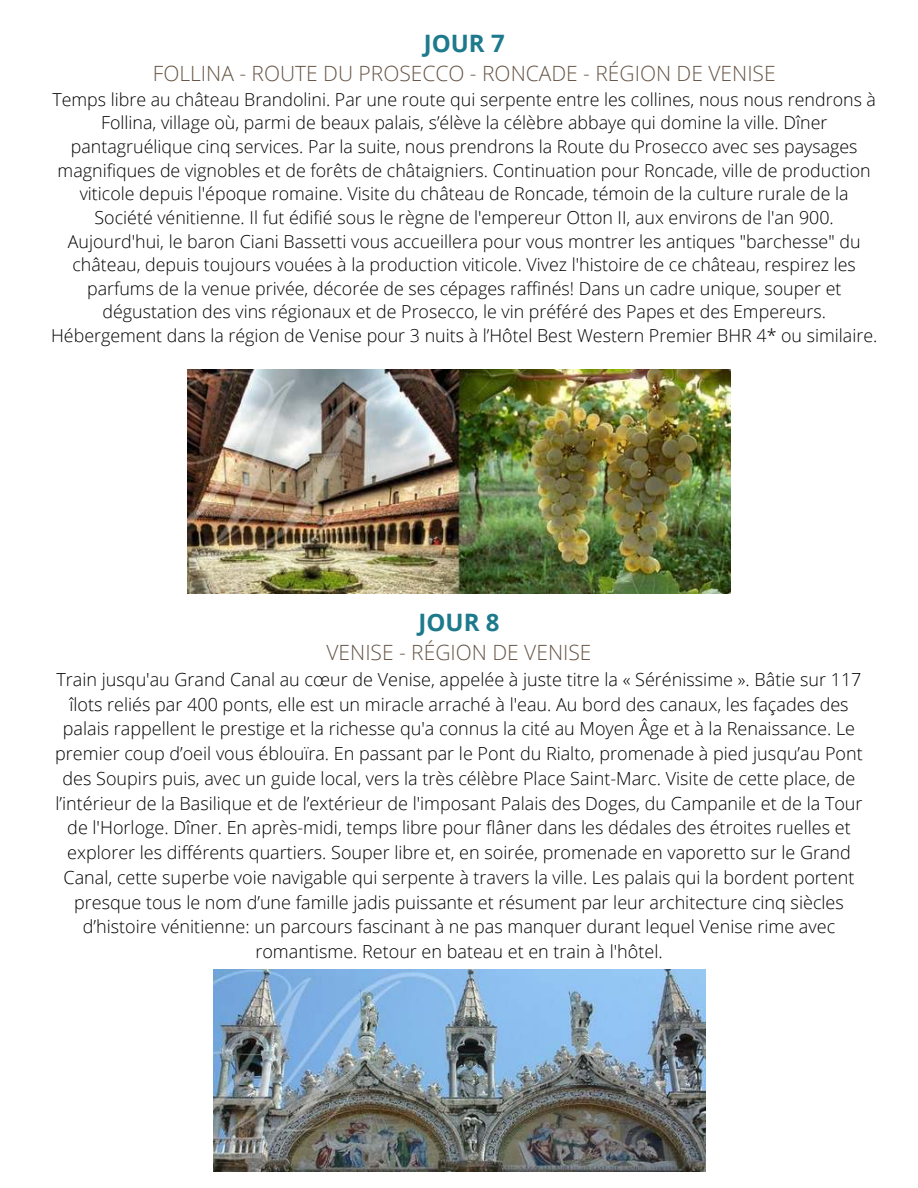
<style>
.page{position:relative;width:918px;height:1188px;background:#fff}
.page>*{position:absolute;margin:0;border:0;box-sizing:border-box;transform-origin:0 0}
.t1{font:700 24px "Open Sans";color:#1d7a8c}
.t2{font:300 21px "Open Sans";color:#665546}
.t3{font:300 18px/24.8px "Open Sans";color:#000;text-align:center}
.t4{font:300 17.85px/23.7px "Open Sans";color:#000;text-align:center}
</style>
<div class="page">
<img style="left:187px;top:370px;width:544px;height:224px">
<img style="left:213px;top:970px;width:492px;height:201px">
<h1 class="t1" style="left:424px;top:26px;width:82px">JOUR 7</h1>
<p class="t2" style="left:153px;top:59px;width:624px">FOLLINA - ROUTE DU PROSECCO - RONCADE - RÉGION DE VENISE</p>
<p class="t4" style="left:51px;top:87px;width:828px">Temps libre au château Brandolini. Par une route qui serpente entre les collines, nous nous rendrons à Follina, village où, parmi de beaux palais, s’élève la célèbre abbaye qui domine la ville. Dîner pantagruélique cinq services. Par la suite, nous prendrons la Route du Prosecco avec ses paysages magnifiques de vignobles et de forêts de châtaigniers. Continuation pour Roncade, ville de production viticole depuis l'époque romaine. Visite du château de Roncade, témoin de la culture rurale de la Société vénitienne. Il fut édifié sous le règne de l'empereur Otton II, aux environs de l'an 900.<br>Aujourd'hui, le baron Ciani Bassetti vous accueillera pour vous montrer les antiques "barchesse" du château, depuis toujours vouées à la production viticole. Vivez l'histoire de ce château, respirez les parfums de la venue privée, décorée de ses cépages raffinés! Dans un cadre unique, souper et dégustation des vins régionaux et de Prosecco, le vin préféré des Papes et des Empereurs.<br>Hébergement dans la région de Venise pour 3 nuits à l’Hôtel Best Western Premier BHR 4* ou similaire.</p>
<h1 class="t1" style="left:419px;top:605px;width:82px">JOUR 8</h1>
<p class="t2" style="left:327px;top:638px;width:266px">VENISE - RÉGION DE VENISE</p>
<p class="t3" style="left:55px;top:667px;width:809px">Train jusqu'au Grand Canal au cœur de Venise, appelée à juste titre la « Sérénissime ». Bâtie sur 117 îlots reliés par 400 ponts, elle est un miracle arraché à l'eau. Au bord des canaux, les façades des palais rappellent le prestige et la richesse qu'a connus la cité au Moyen Âge et à la Renaissance. Le premier coup d’oeil vous éblouïra. En passant par le Pont du Rialto, promenade à pied jusqu’au Pont des Soupirs puis, avec un guide local, vers la très célèbre Place Saint-Marc. Visite de cette place, de l’intérieur de la Basilique et de l’extérieur de l'imposant Palais des Doges, du Campanile et de la Tour de l'Horloge. Dîner. En après-midi, temps libre pour flâner dans les dédales des étroites ruelles et explorer les différents quartiers. Souper libre et, en soirée, promenade en vaporetto sur le Grand Canal, cette superbe voie navigable qui serpente à travers la ville. Les palais qui la bordent portent presque tous le nom d’une famille jadis puissante et résument par leur architecture cinq siècles d’histoire vénitienne: un parcours fascinant à ne pas manquer durant lequel Venise rime avec romantisme. Retour en bateau et en train à l'hôtel.</p>
</div>
